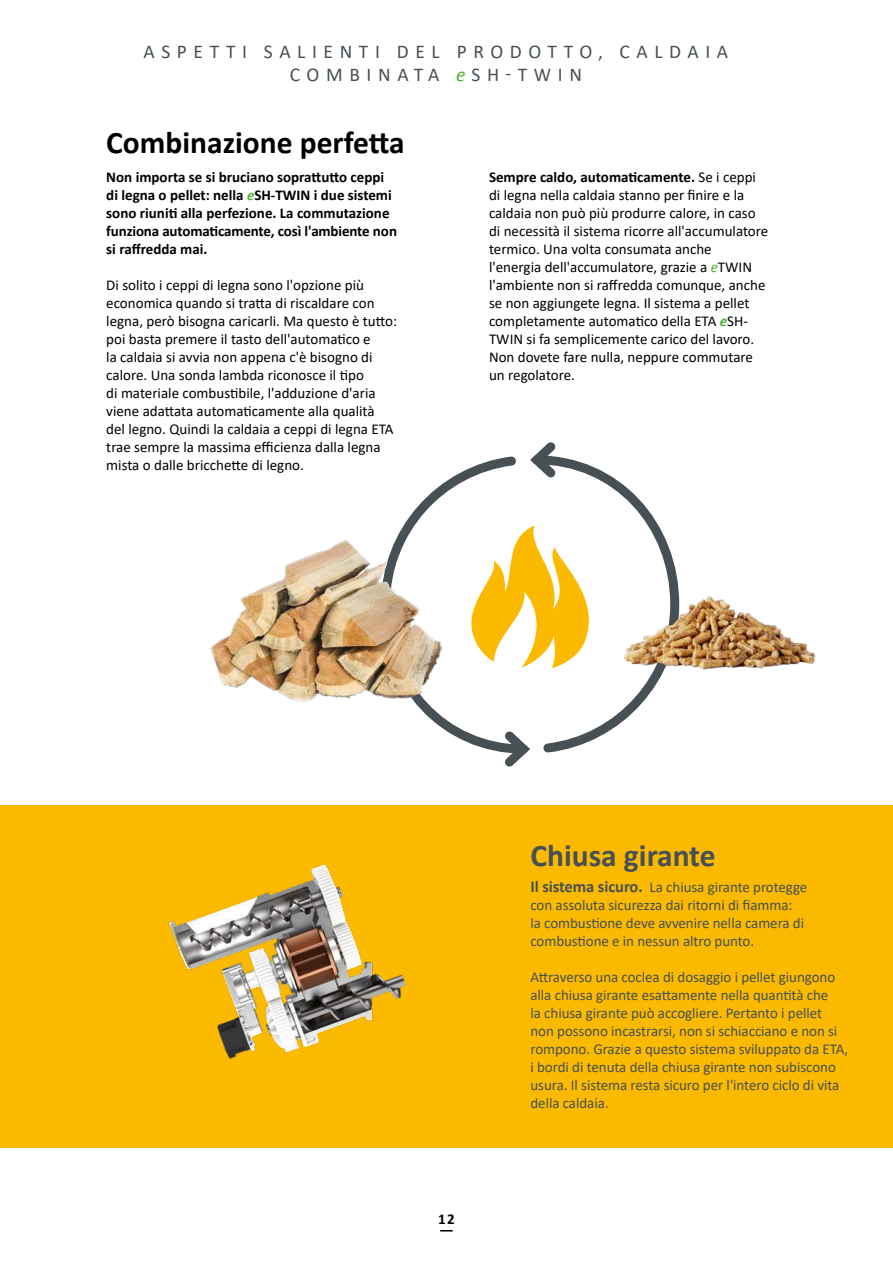
<style>
.page{position:relative;width:893px;height:1263px;background:#fff}
.page>*{position:absolute;margin:0;border:0;box-sizing:border-box;transform-origin:0 0}
.t1{font:700 31.5px "Calibri";color:#000}
.t2{font:700 31.5px "Calibri";color:#465055}
.t3{font:19.5px/22.5px "Calibri";letter-spacing:.34em;color:#465055;text-align:center}
.t4{font:15px/18px "Calibri";color:#000}
.t5{font:15px/18px "Calibri";letter-spacing:-.005em;color:#465055}
.t6{font:700 15px/18px "Calibri";color:#000}
.s1{font-style:italic;color:#52ae32}
.s2{font-weight:700}
.s3{font-weight:700;font-style:italic;color:#52ae32}
.s4{font-weight:700;font-size:16.5px}
</style>
<div class="page">
<div style="left:0;top:805px;width:893px;height:342px;background:#fbba00"></div>
<img style="left:168px;top:864px;width:238px;height:196px">
<svg style="left:543px;top:457px;width:134px;height:296px"></svg>
<svg style="left:532px;top:442px;width:31px;height:44px"></svg>
<svg style="left:396px;top:456px;width:136px;height:295px"></svg>
<svg style="left:497px;top:723px;width:35px;height:44px"></svg>
<svg style="left:464px;top:525px;width:139px;height:143px"></svg>
<img style="left:210px;top:540px;width:231px;height:161px">
<img style="left:619px;top:577px;width:197px;height:124px">
<h2 class="t3" style="left:143px;top:40px;width:586px">ASPETTI SALIENTI DEL PRODOTTO, CALDAIA<br>COMBINATA <span class="s1">e</span>SH-TWIN</h2>
<h1 class="t1" style="left:106px;top:120px;width:300px">Combinazione perfetta</h1>
<p class="t6" style="left:106px;top:168px;width:292px">Non importa se si bruciano soprattutto ceppi di legna o pellet: nella <span class="s1">e</span>SH-TWIN i due sistemi sono riuniti alla perfezione. La commutazione funziona automaticamente, così l'ambiente non si raffredda mai.</p>
<p class="t4" style="left:106px;top:276px;width:292px">Di solito i ceppi di legna sono l'opzione più economica quando si tratta di riscaldare con legna, però bisogna caricarli. Ma questo è tutto: poi basta premere il tasto dell'automatico e<br>la caldaia si avvia non appena c'è bisogno di calore. Una sonda lambda riconosce il tipo<br>di materiale combustibile, l'adduzione d'aria viene adattata automaticamente alla qualità del legno. Quindi la caldaia a ceppi di legna ETA trae sempre la massima efficienza dalla legna mista o dalle bricchette di legno.</p>
<p class="t4" style="left:489px;top:168px;width:281px"><span class="s2">Sempre caldo, automaticamente.</span> Se i ceppi di legna nella caldaia stanno per finire e la caldaia non può più produrre calore, in caso di necessità il sistema ricorre all'accumulatore termico. Una volta consumata anche<br>l'energia dell'accumulatore, grazie a <span class="s1">e</span>TWIN l'ambiente non si raffredda comunque, anche se non aggiungete legna. Il sistema a pellet completamente automatico della ETA <span class="s3">e</span>SH-TWIN si fa semplicemente carico del lavoro.<br>Non dovete fare nulla, neppure commutare un regolatore.</p>
<p class="t6" style="left:438px;top:1210px;width:18px">12</p>
<h1 class="t2" style="left:530px;top:833px;width:187px">Chiusa girante</h1>
<p class="t5" style="left:530px;top:877px;width:278px"><span class="s4">Il sistema sicuro.</span> La chiusa girante protegge con assoluta sicurezza dai ritorni di fiamma:<br>la combustione deve avvenire nella camera di combustione e in nessun altro punto.</p>
<p class="t5" style="left:530px;top:967px;width:319px">Attraverso una coclea di dosaggio i pellet giungono alla chiusa girante esattamente nella quantità che<br>la chiusa girante può accogliere. Pertanto i pellet non possono incastrarsi, non si schiacciano e non si rompono. Grazie a questo sistema sviluppato da ETA, i bordi di tenuta della chiusa girante non subiscono usura. Il sistema resta sicuro per l'intero ciclo di vita della caldaia.</p>
</div>
